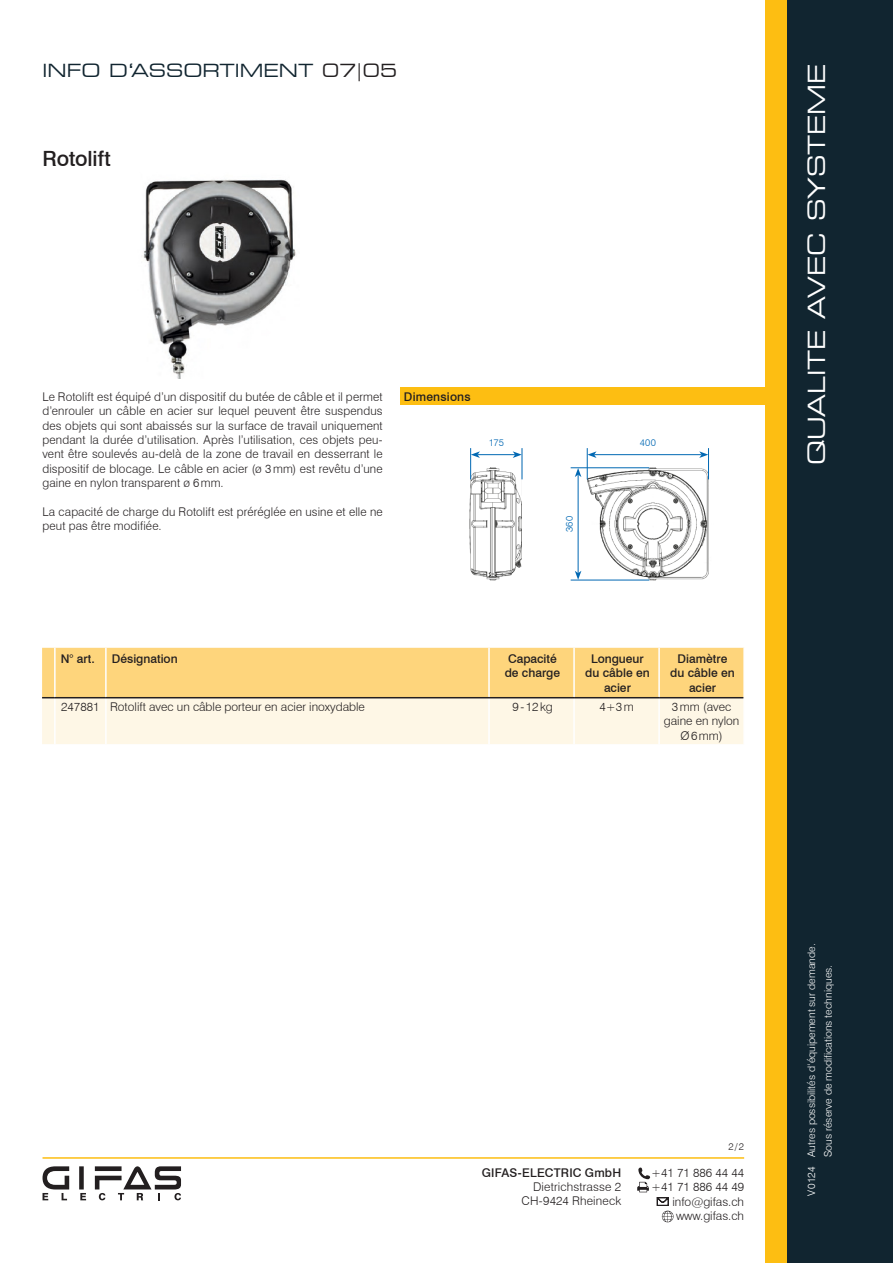
<style>
.page{position:relative;width:893px;height:1263px;background:#fff}
.page>*{position:absolute;margin:0;border:0;box-sizing:border-box;transform-origin:0 0}
.t1{font:expanded 23.55px "Square 721 BT";color:#fff}
.Untertitel{font:500 21px "Swiss 721 BT";letter-spacing:-.005em;color:#231f20}
.t2{font:expanded 18px "Square 721 BT";color:#112530}
.Aufzählung{font:300 12px/14.4px "Swiss 721 BT";letter-spacing:.01em;color:#231f20;text-align:right}
.Fliesstext{font:500 12px/14.4px "Swiss 721 BT";color:#231f20;text-align:center}
.Tabelle_Fliesstext{font:300 12px/14.4px "Swiss 721 BT";color:#231f20;text-align:center}
.t3{font:300 10.5px/16.5px "Swiss 721 BT";color:#fff}
.Version{font:300 9.75px "Swiss 721 BT";letter-spacing:.035em;color:#0168b3}
.t4{font:300 9.75px "Swiss 721 BT";color:#231f20}
.s1{color:#231f20}
</style>
<div class="page">
<div style="left:787px;top:0;width:106px;height:1263px;background:#112530"></div>
<div style="left:765px;top:0;width:22px;height:1263px;background:#fdbe12"></div>
<div style="left:79px;top:1166px;width:5px;height:23px;background:#231f20"></div>
<svg style="left:43px;top:1166px;width:26px;height:34px"></svg>
<svg style="left:80px;top:1193px;width:6px;height:7px"></svg>
<svg style="left:95px;top:1166px;width:86px;height:34px"></svg>
<hr style="left:43px;top:1157px;width:701px;height:2px;background:#fdbe12">
<img style="left:587px;top:451px;width:122px;height:130px">
<img style="left:143px;top:179px;width:153px;height:200px">
<img style="left:469px;top:448px;width:53px;height:133px">
<hr style="left:587px;top:448px;width:1px;height:31px;background:#0168b3">
<hr style="left:470px;top:448px;width:1px;height:31px;background:#0168b3">
<hr style="left:708px;top:448px;width:1px;height:31px;background:#0168b3">
<hr style="left:522px;top:448px;width:1px;height:31px;background:#0168b3">
<hr style="left:571px;top:467px;width:78px;height:1px;background:#0168b3">
<hr style="left:571px;top:580px;width:78px;height:1px;background:#0168b3">
<hr style="left:578px;top:475px;width:1px;height:98px;background:#0168b3">
<svg style="left:575px;top:571px;width:6px;height:9px"></svg>
<svg style="left:575px;top:468px;width:6px;height:9px"></svg>
<hr style="left:594px;top:454px;width:108px;height:1px;background:#0168b3">
<svg style="left:587px;top:451px;width:9px;height:7px"></svg>
<svg style="left:699px;top:451px;width:9px;height:7px"></svg>
<hr style="left:477px;top:454px;width:38px;height:1px;background:#0168b3">
<svg style="left:471px;top:451px;width:9px;height:7px"></svg>
<svg style="left:513px;top:451px;width:9px;height:7px"></svg>
<div style="left:400px;top:387px;width:370px;height:17px;background:#fdbe12"></div>
<svg style="left:637px;top:1167px;width:13px;height:25px"></svg>
<svg style="left:657px;top:1197px;width:16px;height:25px"></svg>
<svg style="left:42px;top:648px;width:702px;height:96px;background:#fce4af"></svg>
<hr style="left:55px;top:697px;width:51px;height:1px;background:#231f20">
<hr style="left:106px;top:697px;width:383px;height:1px;background:#231f20">
<hr style="left:489px;top:697px;width:85px;height:1px;background:#231f20">
<hr style="left:574px;top:697px;width:85px;height:1px;background:#231f20">
<hr style="left:659px;top:697px;width:84px;height:1px;background:#231f20">
<h3 class="t2" style="left:43px;top:60px;width:356px">INFO D‘ASSORTIMENT <span class="s1">07|05</span></h3>
<h1 class="t1" style="left:803px;top:465px;width:403px;rotate:-90deg">QUALITE AVEC SYSTEME</h1>
<p class="Untertitel" style="left:43px;top:146px;width:70px">Rotolift</p>
<p class="Aufzählung" style="left:42px;top:389px;width:342px;text-align:justify">Le Rotolift est équipé d’un dispositif du butée de câble et il permet d’enrouler un câble en acier sur lequel peuvent être suspendus des objets qui sont abaissés sur la surface de travail uniquement pendant la durée d’utilisation. Après l’utilisation, ces objets peu&shy;vent être soulevés au-delà de la zone de travail en desserrant le dispositif de blocage. Le câble en acier (ø 3mm) est revêtu d’une gaine en nylon transparent ø 6mm.</p>
<p class="Aufzählung" style="left:42px;top:504px;width:342px;text-align:left">La capacité de charge du Rotolift est préréglée en usine et elle ne peut pas être modifiée.</p>
<p class="Fliesstext" style="left:404px;top:389px;width:68px">Dimensions</p>
<p class="Version" style="left:489px;top:437px;width:17px">175</p>
<p class="Version" style="left:640px;top:437px;width:18px">400</p>
<p class="Version" style="left:564px;top:532px;width:18px;rotate:-90deg">360</p>
<p class="Fliesstext" style="left:61px;top:651px;width:35px">N° art.</p>
<p class="Fliesstext" style="left:112px;top:651px;width:67px">Désignation</p>
<p class="Fliesstext" style="left:505px;top:651px;width:57px;text-align:left">Capacité de charge</p>
<p class="Fliesstext" style="left:585px;top:651px;width:66px">Longueur du câble en acier</p>
<p class="Fliesstext" style="left:670px;top:651px;width:66px">Diamètre du câble en acier</p>
<p class="Tabelle_Fliesstext" style="left:61px;top:699px;width:40px">247881</p>
<p class="Tabelle_Fliesstext" style="left:110px;top:699px;width:256px">Rotolift avec un câble porteur en acier inoxydable</p>
<p class="Tabelle_Fliesstext" style="left:512px;top:699px;width:42px">9-12kg</p>
<p class="Tabelle_Fliesstext" style="left:599px;top:699px;width:36px">4+3m</p>
<p class="Tabelle_Fliesstext" style="left:664px;top:699px;width:77px">3mm (avec gaine en nylon<br>Ø6mm)</p>
<p class="Fliesstext" style="left:482px;top:1165px;width:141px">GIFAS-ELECTRIC GmbH</p>
<p class="Aufzählung" style="left:521px;top:1179px;width:101px">Dietrichstrasse 2<br>CH-9424 Rheineck</p>
<p class="t4" style="left:728px;top:1140px;width:17px">2/2</p>
<p class="Aufzählung" style="left:651px;top:1165px;width:95px">+41 71 886 44 44 +41 71 886 44 49 info@gifas.ch www.gifas.ch</p>
<p class="t3" style="left:803px;top:1157px;width:215px;rotate:-90deg">Autres possibilités d‘équipement sur demande.<br>Sous réserve de modifications techniques.</p>
<p class="t3" style="left:803px;top:1196px;width:31px;rotate:-90deg">V0124</p>
</div>
